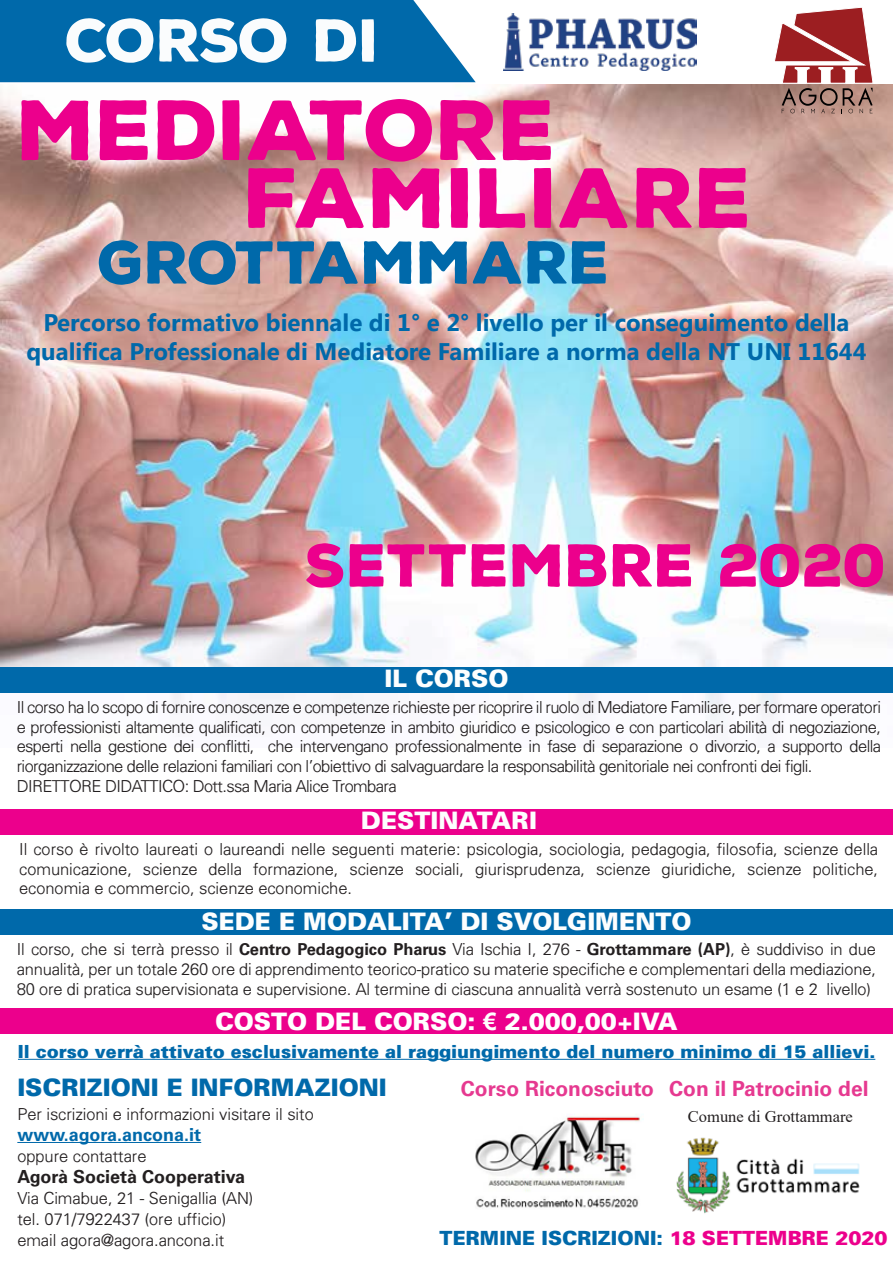
<style>
.page{position:relative;width:893px;height:1263px;background:#fff}
.page>*{position:absolute;margin:0;border:0;box-sizing:border-box;transform-origin:0 0}
.t1{font:900 82.5px/67.8px "Nexa Rust Sans";color:#ec008c}
.t2{font:900 58.5px "Nexa Rust Sans";color:#ec008c}
.t3{font:900 58.5px "Nexa Rust Sans";color:#0069aa}
.t4{font:900 58.5px "Nexa Rust Sans";letter-spacing:-.03em;color:#fafcfd}
.t5{font:700 24px/28.8px "Khmer UI";color:#0069aa;text-align:center}
.t6{font:900 24px "Univers";color:#fdfefe}
.t7{font:900 24px "Univers";color:#fff}
.t8{font:900 24px "Univers";color:#0069aa}
.t9{font:700 21px "Univers LT Std";color:#e63990}
.t10{font:900 19.5px "Univers";color:#0069aa}
.t11{font:900 18px "Univers";color:#0069aa}
.t12{font:700 18px "Univers LT Std";color:#231f20}
.t13{font:700 18px "Univers LT Std";color:#0069aa}
.t14{font:300 16.5px/19.8px "Univers";letter-spacing:-.03em;color:#231f20;text-align:justify}
.t15{font:300 16.5px/21px "Univers";color:#231f20}
.t16{font:16.5px "Times New Roman";color:#231f20}
.s1{font-family:"Univers LT Std";font-weight:700}
.s2{font-family:"Arial";font-weight:700}
.s3{color:#ec008c}
</style>
<div class="page">
<img style="left:0;top:84px;width:893px;height:642px">
<img style="left:504px;top:14px;width:193px;height:57px">
<hr style="left:18px;top:1059px;width:857px;height:1px;background:#0069aa">
<div style="left:0;top:1008px;width:893px;height:26px;background:#ec008c"></div>
<hr style="left:17px;top:1142px;width:184px;height:1px;background:#0069aa">
<div style="left:0;top:667px;width:893px;height:25px;background:#0069aa"></div>
<div style="left:0;top:809px;width:893px;height:25px;background:#ec008c"></div>
<div style="left:0;top:909px;width:893px;height:26px;background:#0069aa"></div>
<img style="left:676px;top:1137px;width:184px;height:77px">
<img style="left:475px;top:1116px;width:168px;height:92px">
<div style="left:0;top:0;width:476px;height:82px;background:#0069aa"></div>
<svg style="left:773px;top:7px;width:101px;height:106px"></svg>
<h2 class="t4" style="left:66px;top:1px;width:315px">CORSO DI</h2>
<h1 class="t1" style="left:245px;top:97px;width:510px;text-indent:-227px">MEDIATORE<br>FAMILIARE</h1>
<h2 class="t3" style="left:98px;top:223px;width:514px">GROTTAMMARE</h2>
<h3 class="t5" style="left:26px;top:308px;width:842px">Percorso formativo biennale di 1° e 2° livello per il conseguimento della qualifica Professionale di Mediatore Familiare a norma della NT UNI 11644</h3>
<h2 class="t2" style="left:305px;top:526px;width:584px">SETTEMBRE 2020</h2>
<h3 class="t6" style="left:384px;top:663px;width:126px">IL CORSO</h3>
<p class="t14" style="left:17px;top:696px;width:866px;text-align:left">Il corso ha lo scopo di fornire conoscenze e competenze richieste per ricoprire il ruolo di Mediatore Familiare, per formare operatori e professionisti altamente qualificati, con competenze in ambito giuridico e psicologico e con particolari abilità di negoziazione, esperti nella gestione dei conflitti, che intervengano professionalmente in fase di separazione o divorzio, a supporto della riorganizzazione delle relazioni familiari con l'obiettivo di salvaguardare la responsabilità genitoriale nei confronti dei figli.<br>DIRETTORE DIDATTICO: Dott.ssa Maria Alice Trombara</p>
<h3 class="t6" style="left:361px;top:805px;width:177px">DESTINATARI</h3>
<p class="t14" style="left:19px;top:839px;width:860px">Il corso è rivolto laureati o laureandi nelle seguenti materie: psicologia, sociologia, pedagogia, filosofia, scienze della comunicazione, scienze della formazione, scienze sociali, giurisprudenza, scienze giuridiche, scienze politiche, economia e commercio, scienze economiche.</p>
<h3 class="t6" style="left:202px;top:905px;width:491px">SEDE E MODALITA’ DI SVOLGIMENTO</h3>
<p class="t14" style="left:17px;top:939px;width:861px">Il corso, che si terrà presso il <span class="s1">Centro Pedagogico Pharus</span> Via Ischia I, 276 - <span class="s1">Grottammare (AP)</span>, è suddiviso in due annualità, per un totale 260 ore di apprendimento teorico-pratico su materie specifiche e complementari della mediazione, 80 ore di pratica supervisionata e supervisione. Al termine di ciascuna annualità verrà sostenuto un esame (1 e 2° livello)</p>
<h3 class="t7" style="left:215px;top:1005px;width:464px">COSTO DEL CORSO: <span class="s2">€</span> 2.000,00+IVA</h3>
<p class="t11" style="left:18px;top:1039px;width:859px">Il corso verrà attivato esclusivamente al raggiungimento del numero minimo di 15 allievi.</p>
<h3 class="t8" style="left:17px;top:1071px;width:371px">ISCRIZIONI E INFORMAZIONI</h3>
<p class="t15" style="left:17px;top:1103px;width:298px">Per iscrizioni e informazioni visitare il sito</p>
<p class="t13" style="left:17px;top:1124px;width:185px">www.agora.ancona.it</p>
<p class="t15" style="left:17px;top:1145px;width:131px">oppure contattare</p>
<p class="t12" style="left:17px;top:1166px;width:229px">Agorà Società Cooperativa</p>
<p class="t15" style="left:17px;top:1187px;width:238px">Via Cimabue, 21 - Senigallia (AN) tel. 071/7922437 (ore ufficio) email agora@agora.ancona.it</p>
<p class="t9" style="left:461px;top:1076px;width:409px">Corso Riconosciuto Con il Patrocinio del</p>
<p class="t16" style="left:688px;top:1105px;width:166px">Comune di Grottammare</p>
<p class="t10" style="left:440px;top:1225px;width:449px">TERMINE ISCRIZIONI: <span class="s3">18 SETTEMBRE 2020</span></p>
</div>
